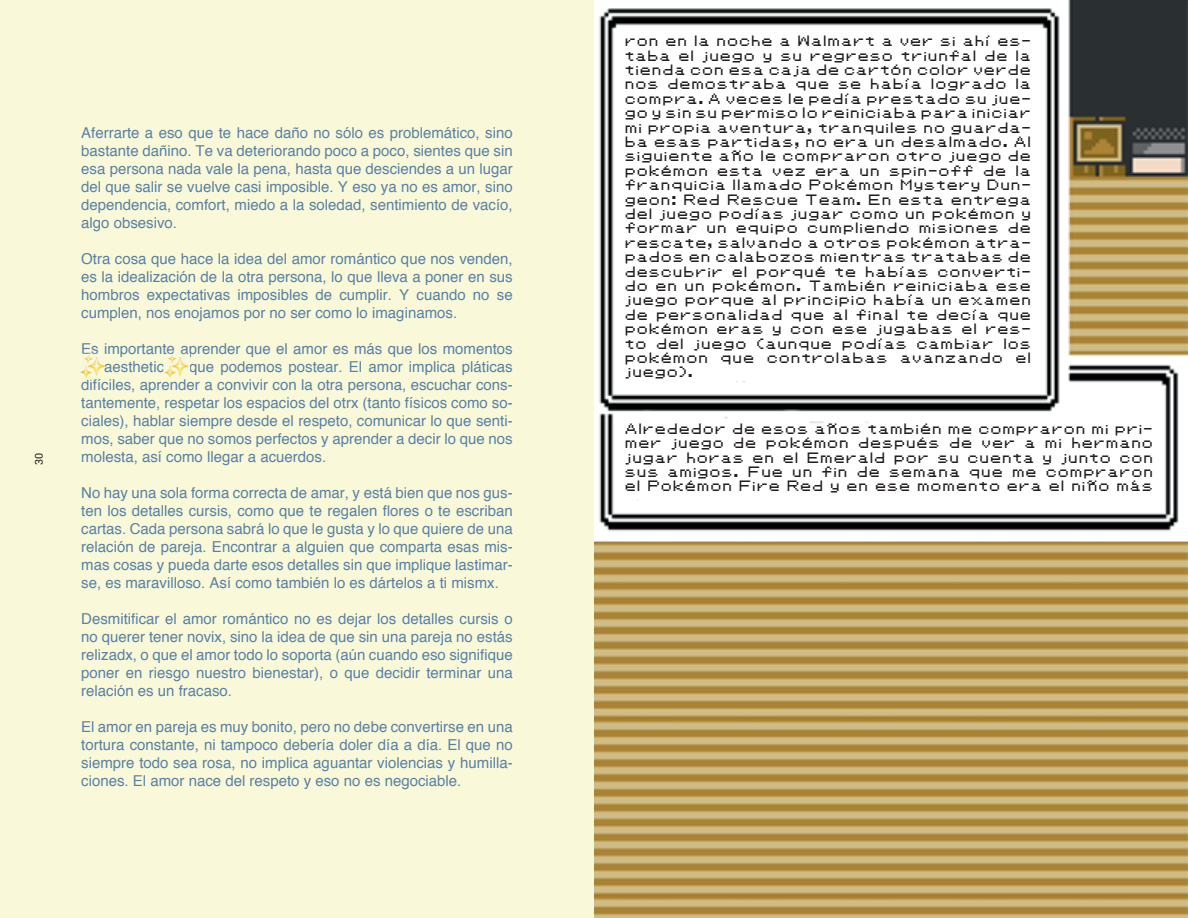
<style>
.page{position:relative;width:1188px;height:918px;background:#fff}
.page>*{position:absolute;margin:0;border:0;box-sizing:border-box;transform-origin:0 0}
.t1{font:15px/18px "Helvetica";color:#5880a4;text-align:justify}
.t2{font:15px "Helvetica";color:#f9f9d9}
.t3{font:12px/14.4px "Pokemon Classic";color:#231f20;text-align:justify}
.t4{font:12px "Yantramanav";color:#231f20}
</style>
<div class="page">
<div style="left:0;top:0;width:594px;height:918px;background:#f9f9d9"></div>
<img style="left:80px;top:354px;width:26px;height:25px">
<img style="left:82px;top:354px;width:24px;height:3px">
<img style="left:85px;top:361px;width:21px;height:14px">
<svg style="left:82px;top:379px;width:24px;height:1px"></svg>
<img style="left:164px;top:354px;width:25px;height:25px">
<img style="left:164px;top:361px;width:25px;height:14px">
<svg style="left:164px;top:379px;width:25px;height:1px"></svg>
<img style="left:594px;top:0;width:594px;height:918px">
<p class="t4" style="left:31px;top:465px;width:14px;rotate:-90deg">30</p>
<p class="t1" style="left:81px;top:125px;width:433px">Aferrarte a eso que te hace daño no sólo es problemático, sino bastante dañino. Te va deteriorando poco a poco, sientes que sin esa persona nada vale la pena, hasta que desciendes a un lugar del que salir se vuelve casi imposible. Y eso ya no es amor, sino dependencia, comfort, miedo a la soledad, sentimiento de vacío, algo obsesivo.</p>
<p class="t1" style="left:81px;top:251px;width:433px">Otra cosa que hace la idea del amor romántico que nos venden, es la idealización de la otra persona, lo que lleva a poner en sus hombros expectativas imposibles de cumplir. Y cuando no se cumplen, nos enojamos por no ser como lo imaginamos.</p>
<p class="t1" style="left:104px;top:341px;width:410px;text-indent:-23px">Es importante aprender que el amor es más que los momentos aesthetic</p>
<p class="t1" style="left:81px;top:359px;width:433px;text-indent:108px">que podemos postear. El amor implica pláticas difíciles, apren er a convivir con la otra persona, escuchar cons&shy;tantemente, respetar los espacios del otrx (tanto físicos como so&shy;ciales), hablar siempre desde el respeto, comunicar lo que senti&shy;mos, saber que no somos perfectos y aprender a decir lo que nos molesta, así como llegar a acuerdos.</p>
<p class="t1" style="left:81px;top:485px;width:433px">No hay una sola forma correcta de amar, y está bien que nos gus&shy;ten los detalles cursis, como que te regalen flores o te escriban cartas. Cada persona sabrá lo que le gusta y lo que quiere de una relación de pareja. Encontrar a alguien que comparta esas mis&shy;mas cosas y pueda darte esos detalles sin que implique lastimar&shy;se, es maravilloso. Así como también lo es dártelos a ti mismx.</p>
<p class="t1" style="left:81px;top:611px;width:433px">Desmitificar el amor romántico no es dejar los detalles cursis o no querer tener novix, sino la idea de que sin una pareja no estás relizadx, o que el amor todo lo soporta (aún cuando eso signifique poner en riesgo nuestro bienestar), o que decidir terminar una relación es un fracaso.</p>
<p class="t1" style="left:81px;top:719px;width:433px">El amor en pareja es muy bonito, pero no debe convertirse en una tortura constante, ni tampoco debería doler día a día. El que no siempre todo sea rosa, no implica aguantar violencias y humilla&shy;ciones. El amor nace del respeto y eso no es negociable.</p>
<p class="t2" style="left:81px;top:360px;width:6px">.</p>
<p class="t1" style="left:178px;top:377px;width:10px">d</p>
<p class="t3" style="left:626px;top:35px;width:409px">ron en la noche a Walmart a ver si ahí es&shy;taba el juego y su regreso triunfal de la tienda con esa caja de cartón color verde nos demostraba que se había logrado la compra. A veces le pedía prestado su jue&shy;go y sin su permiso lo reiniciaba para iniciar mi propia aventura, tranquiles no guarda&shy;ba esas partidas, no era un desalmado. Al siguiente año le compraron otro juego de pokémon esta vez era un spin-off de la franquicia llamado Pokémon Mystery Dun&shy;geon: Red Rescue Team. En esta entrega del juego podías jugar como un pokémon y formar un equipo cumpliendo misiones de rescate, salvando a otros pokémon atra&shy;pados en calabozos mientras tratabas de descubrir el porqué te habías converti&shy;do en un pokémon. También reiniciaba ese juego porque al principio había un examen de personalidad que al final te decía que pokémon eras y con ese jugabas el res&shy;to del juego (aunque podías cambiar los pokémon que controlabas avanzando el juego).</p>
<p class="t3" style="left:626px;top:422px;width:530px">Alrededor de esos años también me compraron mi pri&shy;mer juego de pokémon después de ver a mi hermano jugar horas en el Emerald por su cuenta y junto con sus amigos. Fue un fin de semana que me compraron el Pokémon Fire Red y en ese momento era el niño más</p>
</div>
